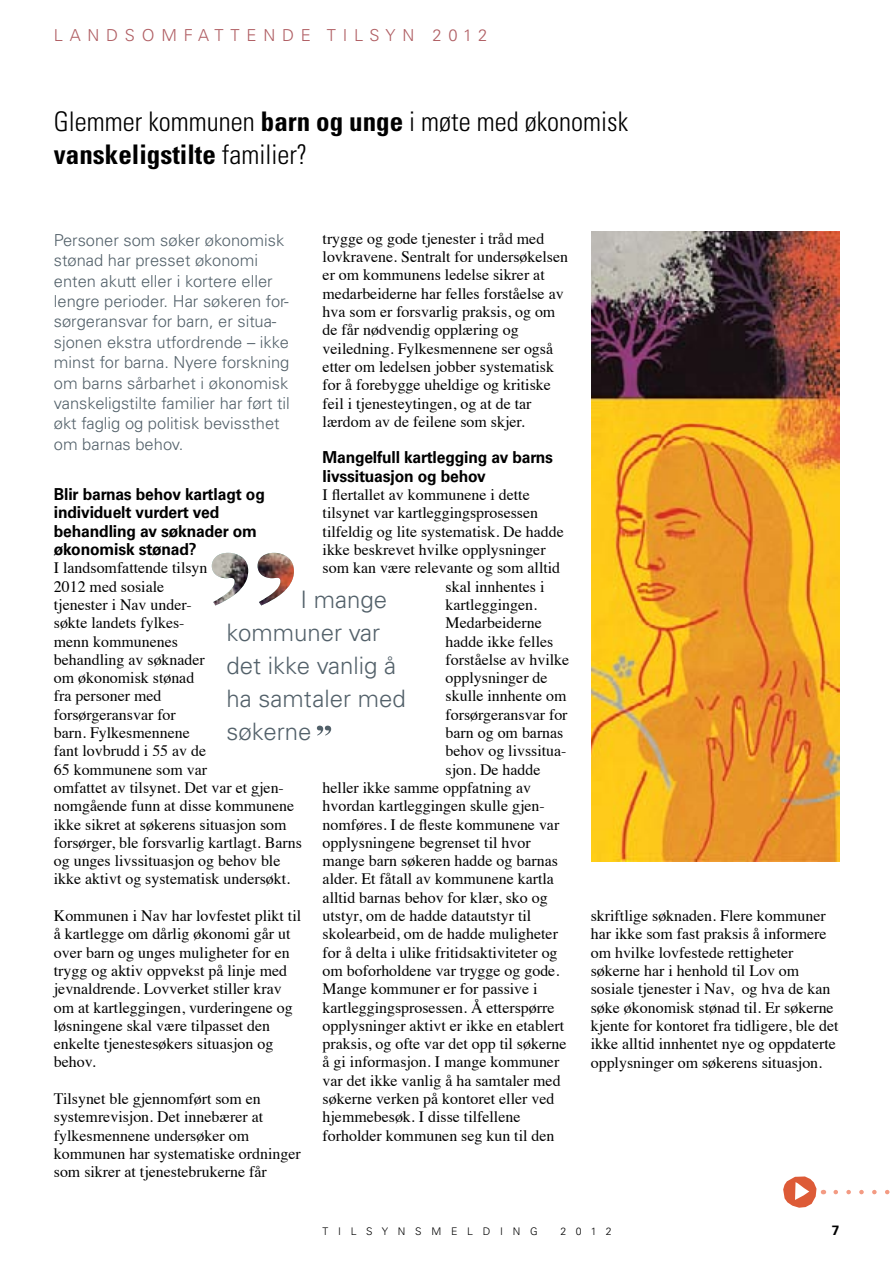
<style>
.page{position:relative;width:893px;height:1263px;background:#fff}
.page>*{position:absolute;margin:0;border:0;box-sizing:border-box;transform-origin:0 0}
.t1{font:300 condensed 27px/32.4px "Univers LT Std";color:#000}
.t2{font:300 24px/33px "Univers LT Std";color:#53616a}
.t3{font:300 16.5px/20.4px "Univers LT Std";color:#53616a}
.t4{font:700 16.5px/18.3px "Univers LT Std";letter-spacing:-.01em;color:#000;scale:.95 1}
.t5{font:300 16.5px "Univers LT Std";letter-spacing:.385em;color:#b05e63}
.t6{font:15.9px/18.3px "Times";color:#000}
.t7{font:700 13.5px "Univers LT Std";color:#000}
.t8{font:300 10.5px "Univers LT Std";letter-spacing:.93em;color:#000}
.s1{font-weight:700}
</style>
<div class="page">
<svg style="left:783px;top:1176px;width:33px;height:32px"></svg>
<svg style="left:836px;top:1190px;width:54px;height:4px"></svg>
<img style="left:212px;top:553px;width:82px;height:52px">
<svg style="left:317px;top:726px;width:14px;height:9px"></svg>
<img style="left:591px;top:232px;width:248px;height:630px">
<p class="t5" style="left:54px;top:26px;width:50px">Lands</p>
<p class="t5" style="left:142px;top:26px;width:90px">om fattende</p>
<p class="t5" style="left:327px;top:26px;width:16px">tilsyn</p>
<p class="t5" style="left:432px;top:26px;width:56px">2012</p>
<h1 class="t1" style="left:54px;top:105px;width:576px">Glemmer kommunen <span class="s1">barn og unge</span> i møte med økonomisk <span class="s1">vanskeligstilte</span> familier?</h1>
<p class="t6" style="left:323px;top:228px;width:247px">trygge og gode tjenester i tråd med lovkravene. Sentralt for undersøkelsen er om kommunens ledelse sikrer at medarbeiderne har felles forståelse av hva som er forsvarlig praksis, og om de får nødvendig opplæring og veiledning. Fylkesmennene ser også etter om ledelsen jobber systematisk for å forebygge uheldige og kritiske feil i tjenesteytingen, og at de tar lærdom av de feilene som skjer.</p>
<p class="t4" style="left:323px;top:449px;width:244px">Mangelfull kartlegging av barns livssituasjon og behov</p>
<p class="t6" style="left:323px;top:484px;width:209px">I flertallet av kommunene i dette</p>
<p class="t6" style="left:323px;top:502px;width:217px">tilsynet var kartleggingsprosessen</p>
<p class="t6" style="left:323px;top:521px;width:243px">tilfeldig og lite systematisk. De hadde</p>
<p class="t6" style="left:323px;top:539px;width:225px">ikke beskrevet hvilke opplysninger</p>
<p class="t6" style="left:323px;top:557px;width:239px">som kan være relevante og som alltid</p>
<p class="t6" style="left:446px;top:576px;width:100px">skal innhentes i</p>
<p class="t6" style="left:446px;top:594px;width:93px">kartleggingen.</p>
<p class="t6" style="left:446px;top:612px;width:98px">Medarbeiderne</p>
<p class="t6" style="left:446px;top:631px;width:109px">hadde ikke felles</p>
<p class="t6" style="left:446px;top:649px;width:125px">forståelse av hvilke</p>
<p class="t6" style="left:446px;top:667px;width:104px">opplysninger de</p>
<p class="t6" style="left:446px;top:685px;width:123px">skulle innhente om</p>
<p class="t6" style="left:446px;top:704px;width:124px">forsørgeransvar for</p>
<p class="t6" style="left:446px;top:722px;width:119px">barn og om barnas</p>
<p class="t6" style="left:446px;top:740px;width:123px">behov og livssitua-</p>
<p class="t6" style="left:446px;top:759px;width:96px">sjon. De hadde</p>
<p class="t6" style="left:323px;top:777px;width:210px">heller ikke samme oppfatning av</p>
<p class="t6" style="left:323px;top:795px;width:224px">hvordan kartleggingen skulle gjen-</p>
<p class="t6" style="left:323px;top:814px;width:238px">nomføres. I de fleste kommunene var</p>
<p class="t6" style="left:323px;top:832px;width:210px">opplysningene begrenset til hvor</p>
<p class="t6" style="left:323px;top:850px;width:237px">mange barn søkeren hadde og barnas</p>
<p class="t6" style="left:323px;top:868px;width:233px">alder. Et fåtall av kommunene kartla</p>
<p class="t6" style="left:323px;top:887px;width:227px">alltid barnas behov for klær, sko og</p>
<p class="t6" style="left:323px;top:905px;width:210px">utstyr, om de hadde datautstyr til</p>
<p class="t6" style="left:323px;top:923px;width:237px">skolearbeid, om de hadde muligheter</p>
<p class="t6" style="left:323px;top:942px;width:236px">for å delta i ulike fritidsaktiviteter og</p>
<p class="t6" style="left:323px;top:960px;width:238px">om boforholdene var trygge og gode.</p>
<p class="t6" style="left:323px;top:978px;width:217px">Mange kommuner er for passive i</p>
<p class="t6" style="left:323px;top:997px;width:233px">kartleggingsprosessen. Å etterspørre</p>
<p class="t6" style="left:323px;top:1015px;width:243px">opplysninger aktivt er ikke en etablert</p>
<p class="t6" style="left:323px;top:1033px;width:245px">praksis, og ofte var det opp til søkerne</p>
<p class="t6" style="left:323px;top:1051px;width:238px">å gi informasjon. I mange kommuner</p>
<p class="t6" style="left:323px;top:1070px;width:240px">var det ikke vanlig å ha samtaler med</p>
<p class="t6" style="left:323px;top:1088px;width:233px">søkerne verken på kontoret eller ved</p>
<p class="t6" style="left:323px;top:1106px;width:199px">hjemmebesøk. I disse tilfellene</p>
<p class="t6" style="left:323px;top:1125px;width:233px">forholder kommunen seg kun til den</p>
<p class="t3" style="left:54px;top:230px;width:238px">Personer som søker økonomisk stønad har presset økonomi enten akutt eller i kortere eller lengre perioder. Har søkeren for&shy;sørgeransvar for barn, er situa&shy;sjonen ekstra utfordrende – ikke minst for barna. Nyere forskning om barns sårbarhet i økonomisk vanskeligstilte familier har ført til økt faglig og politisk bevissthet om barnas behov.</p>
<p class="t4" style="left:54px;top:485px;width:224px">Blir barnas behov kartlagt og individuelt vurdert ved behandling av søknader om økonomisk stønad?</p>
<p class="t6" style="left:54px;top:557px;width:250px">I landsomfattende tilsyn<br>2012 med sosiale<br>tjenester i Nav under-<br>søkte landets fylkes-<br>menn kommunenes<br>behandling av søknader<br>om økonomisk stønad<br>fra personer med<br>forsørgeransvar for<br>barn. Fylkesmennene<br>fant lovbrudd i 55 av de<br>65 kommunene som var<br>omfattet av tilsynet. Det var et gjen&shy;nomgående funn at disse kommunene ikke sikret at søkerens situasjon som forsørger, ble forsvarlig kartlagt. Barns og unges livssituasjon og behov ble ikke aktivt og systematisk undersøkt.</p>
<p class="t6" style="left:54px;top:905px;width:249px">Kommunen i Nav har lovfestet plikt til å kartlegge om dårlig økonomi går ut over barn og unges muligheter for en trygg og aktiv oppvekst på linje med jevnaldrende. Lovverket stiller krav om at kartleggingen, vurderingene og løsningene skal være tilpasset den enkelte tjenestesøkers situasjon og behov.</p>
<p class="t6" style="left:54px;top:1088px;width:248px">Tilsynet ble gjennomført som en systemrevisjon. Det innebærer at fylkesmennene undersøker om kommunen har systematiske ordninger som sikrer at tjenestebrukerne får</p>
<h2 class="t2" style="left:227px;top:583px;width:181px;text-indent:74px">I mange kommuner var det ikke vanlig å ha samtaler med søkerne</h2>
<p class="t6" style="left:591px;top:905px;width:249px">skriftlige søknaden. Flere kommuner har ikke som fast praksis å informere om hvilke lovfestede rettigheter søkerne har i henhold til Lov om sosiale tjenester i Nav, og hva de kan søke økonomisk stønad til. Er søkerne kjente for kontoret fra tidligere, ble det ikke alltid innhentet nye og oppdaterte opplysninger om søkerens situasjon.</p>
<p class="t8" style="left:323px;top:1225px;width:217px">TILSYNSMELDING</p>
<p class="t8" style="left:560px;top:1225px;width:53px">2012</p>
<p class="t7" style="left:832px;top:1223px;width:9px">7</p>
</div>
